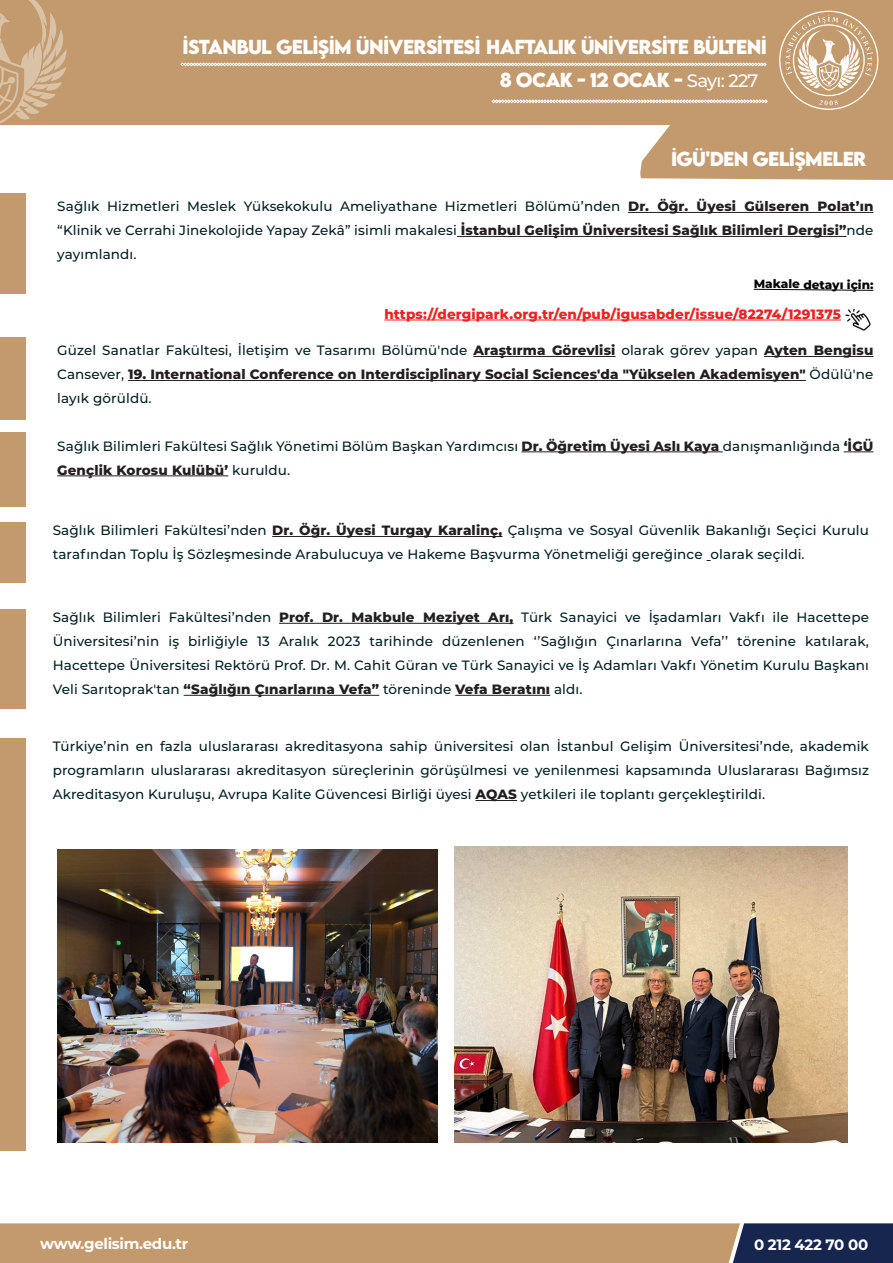
<style>
.page{position:relative;width:893px;height:1263px;background:#fff}
.page>*{position:absolute;margin:0;border:0;box-sizing:border-box;transform-origin:0 0}
.t1{font:700 18px "LEMONMILK";letter-spacing:-.04em;color:#fff}
.t2{font:700 15px "Montserrat";letter-spacing:-.02em;color:#fff}
.t3{font:500 13.5px/24px "Montserrat";letter-spacing:.01em;color:#041f22;text-align:justify}
.t4{font:800 13.5px/24px "Montserrat";letter-spacing:.01em;color:#231f20;text-align:justify}
.t5{font:800 13.5px "Montserrat";letter-spacing:.01em;color:#ee2123}
.t6{font:800 12px "Montserrat";letter-spacing:-.01em;color:#040503}
.s1{font-family:"Montserrat";font-weight:500}
.s2{font-weight:800;color:#231f20}
.s3{font-weight:500;color:#041f22}
</style>
<div class="page">
<svg style="left:0;top:1223px;width:893px;height:40px;background:#a58769"></svg>
<div style="left:0;top:193px;width:25px;height:101px;background:#c29a6d"></div>
<div style="left:0;top:337px;width:25px;height:82px;background:#c29a6d"></div>
<div style="left:0;top:432px;width:25px;height:75px;background:#c29a6d"></div>
<div style="left:0;top:609px;width:25px;height:99px;background:#c29a6d"></div>
<div style="left:0;top:738px;width:25px;height:412px;background:#c29a6d"></div>
<div style="left:0;top:522px;width:25px;height:61px;background:#c29a6d"></div>
<hr style="left:628px;top:212px;width:245px;height:1px;background:#231f20">
<hr style="left:457px;top:236px;width:389px;height:1px;background:#231f20">
<hr style="left:473px;top:356px;width:142px;height:1px;background:#231f20">
<hr style="left:764px;top:356px;width:109px;height:1px;background:#231f20">
<hr style="left:128px;top:380px;width:678px;height:1px;background:#231f20">
<hr style="left:521px;top:451px;width:202px;height:1px;background:#231f20">
<svg style="left:844px;top:451px;width:29px;height:1px"></svg>
<hr style="left:57px;top:475px;width:171px;height:1px;background:#231f20">
<hr style="left:279px;top:623px;width:234px;height:1px;background:#231f20">
<hr style="left:184px;top:695px;width:195px;height:1px;background:#231f20">
<hr style="left:455px;top:695px;width:95px;height:1px;background:#231f20">
<hr style="left:475px;top:800px;width:42px;height:1px;background:#231f20">
<hr style="left:272px;top:536px;width:230px;height:1px;background:#231f20">
<div style="left:0;top:0;width:893px;height:125px;background:#c29a6d"></div>
<svg style="left:0;top:0;width:67px;height:124px"></svg>
<svg style="left:779px;top:11px;width:99px;height:99px"></svg>
<div style="left:640px;top:125px;width:253px;height:55px;background:#c39a6d"></div>
<svg style="left:181px;top:63px;width:585px;height:3px;background:#ede2d5"></svg>
<svg style="left:492px;top:100px;width:276px;height:3px"></svg>
<hr style="left:384px;top:320px;width:457px;height:1px;background:#ee2123">
<svg style="left:753px;top:289px;width:121px;height:2px"></svg>
<img style="left:845px;top:309px;width:26px;height:21px">
<img style="left:57px;top:849px;width:381px;height:293px">
<img style="left:455px;top:846px;width:393px;height:296px">
<p class="t1" style="left:183px;top:34px;width:586px">İSTANBUL GELİŞİM ÜNİVERSİTESİ HAFTALIK ÜNİVERSİTE BÜLTENİ</p>
<p class="t1" style="left:500px;top:67px;width:260px">8 OCAK - 12 OCAK - <span class="s1">Sayı: 227</span></p>
<p class="t1" style="left:671px;top:146px;width:52px">İGÜ'DEN</p>
<p class="t1" style="left:753px;top:146px;width:55px">GELİŞMELER</p>
<p class="t3" style="left:57px;top:194px;width:818px">Sağlık Hizmetleri Meslek Yüksekokulu Ameliyathane Hizmetleri Bölümü’nden <span class="s2">Dr. Öğr. Üyesi Gülseren Polat’ın </span>“Klinik ve Cerrahi Jinekolojide Yapay Zekâ” isimli makalesi <span class="s2">İstanbul Gelişim Üniversitesi Sağlık Bilimleri Dergisi”</span>nde yayımlandı.</p>
<p class="t6" style="left:754px;top:276px;width:121px">Makale detayı için:</p>
<p class="t5" style="left:384px;top:304px;width:458px">https://dergipark.org.tr/en/pub/igusabder/issue/82274/1291375</p>
<p class="t4" style="left:57px;top:338px;width:818px"><span class="s3">Güzel Sanatlar Fakültesi, İletişim ve Tasarımı Bölümü'nde</span> Araştırma Görevlisi <span class="s3">olarak görev yapan</span> Ayten Bengisu <span class="s3">Cansever,</span> 19. International Conference on Interdisciplinary Social Sciences'da "Yükselen Akademisyen" <span class="s3">Ödülü'ne layık görüldü.</span></p>
<p class="t3" style="left:57px;top:433px;width:818px">Sağlık Bilimleri Fakültesi Sağlık Yönetimi Bölüm Başkan Yardımcısı <span class="s2">Dr. Öğretim Üyesi Aslı Kaya</span> danışmanlığında <span class="s2">‘İGÜ<br>Gençlik Korosu Kulübü’</span> kuruldu.</p>
<p class="t3" style="left:53px;top:518px;width:818px">Sağlık Bilimleri Fakültesi’nden <span class="s2">Dr. Öğr. Üyesi Turgay Karalinç,</span> Çalışma ve Sosyal Güvenlik Bakanlığı Seçici Kurulu tarafından Toplu İş Sözleşmesinde Arabulucuya ve Hakeme Başvurma Yönetmeliği gereğince olarak seçildi.</p>
<p class="t3" style="left:53px;top:605px;width:818px">Sağlık Bilimleri Fakültesi’nden <span class="s2">Prof. Dr. Makbule Meziyet Arı,</span> Türk Sanayici ve İşadamları Vakfı ile Hacettepe Üniversitesi’nin iş birliğiyle 13 Aralık 2023 tarihinde düzenlenen ‘’Sağlığın Çınarlarına Vefa’’ törenine katılarak, Hacettepe Üniversitesi Rektörü Prof. Dr. M. Cahit Güran ve Türk Sanayici ve İş Adamları Vakfı Yönetim Kurulu Başkanı Veli Sarıtoprak'tan <span class="s2">“Sağlığın Çınarlarına Vefa”</span> töreninde <span class="s2">Vefa Beratını</span> aldı.</p>
<p class="t3" style="left:53px;top:734px;width:818px">Türkiye’nin en fazla uluslararası akreditasyona sahip üniversitesi olan İstanbul Gelişim Üniversitesi’nde, akademik programların uluslararası akreditasyon süreçlerinin görüşülmesi ve yenilenmesi kapsamında Uluslararası Bağımsız Akreditasyon Kuruluşu, Avrupa Kalite Güvencesi Birliği üyesi <span class="s2">AQAS</span> yetkileri ile toplantı gerçekleştirildi.</p>
<p class="t2" style="left:40px;top:1233px;width:150px">www.gelisim.edu.tr</p>
<p class="t2" style="left:754px;top:1234px;width:116px">0 212 422 70 00</p>
</div>
